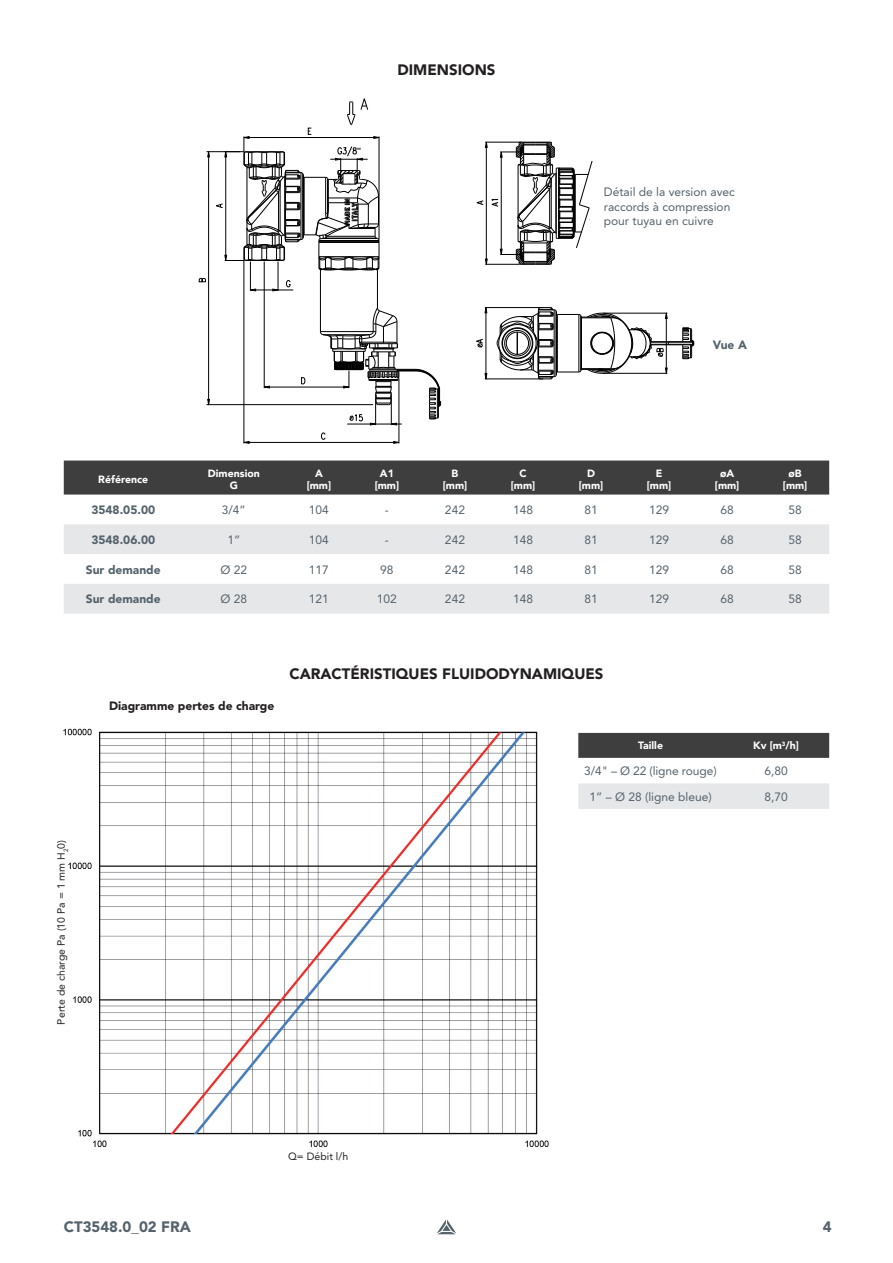
<style>
.page{position:relative;width:893px;height:1263px;background:#fff}
.page>*{position:absolute;margin:0;border:0;box-sizing:border-box;transform-origin:0 0}
.t1{font:900 15px "Avenir LT Pro";color:#231f20}
.t2{font:900 15px "Avenir LT Pro";color:#54626c}
.t3{font:12px/14.4px "Avenir LT Pro";color:#54626c}
.t4{font:900 12px "Avenir LT Pro";color:#54626c}
.t5{font:900 12px "Avenir LT Pro";color:#231f20}
.t6{font:900 10.5px "Avenir";color:#fff}
.t7{font:10.5px "Avenir LT Pro";color:#231f20}
.t8{font:900 10.5px "Avenir LT Pro";color:#fff}
</style>
<div class="page">
<svg style="left:437px;top:1219px;width:19px;height:15px"></svg>
<div style="left:578px;top:733px;width:251px;height:25px;background:#3e3e3f"></div>
<div style="left:578px;top:783px;width:251px;height:26px;background:#e6e7e9"></div>
<hr style="left:264px;top:262px;width:1px;height:126px;background:#000">
<hr style="left:269px;top:387px;width:75px;height:1px;background:#000">
<svg style="left:301px;top:377px;width:4px;height:7px"></svg>
<hr style="left:320px;top:270px;width:1px;height:62px;background:#000">
<hr style="left:377px;top:270px;width:1px;height:38px;background:#000">
<hr style="left:244px;top:261px;width:1px;height:182px;background:#000">
<hr style="left:399px;top:378px;width:1px;height:65px;background:#000">
<hr style="left:249px;top:442px;width:145px;height:1px;background:#000">
<svg style="left:321px;top:433px;width:5px;height:7px"></svg>
<hr style="left:206px;top:404px;width:167px;height:1px;background:#000">
<hr style="left:208px;top:157px;width:1px;height:242px;background:#000">
<svg style="left:320px;top:307px;width:121px;height:118px"></svg>
<hr style="left:485px;top:307px;width:58px;height:1px;background:#000">
<hr style="left:485px;top:379px;width:58px;height:1px;background:#000">
<hr style="left:486px;top:313px;width:1px;height:61px;background:#000">
<svg style="left:476px;top:339px;width:7px;height:9px"></svg>
<svg style="left:497px;top:307px;width:197px;height:73px"></svg>
<svg style="left:199px;top:98px;width:181px;height:193px"></svg>
<svg style="left:476px;top:142px;width:116px;height:123px"></svg>
<div style="left:64px;top:460px;width:765px;height:35px;background:#3e3e3f"></div>
<svg style="left:64px;top:524px;width:765px;height:90px;fill:#e6e7e9"></svg>
<img style="left:63px;top:728px;width:486px;height:419px">
<p class="t6" style="left:98px;top:470px;width:51px">Référence</p>
<p class="t6" style="left:208px;top:464px;width:53px">Dimension</p>
<p class="t6" style="left:230px;top:476px;width:10px">G</p>
<p class="t1" style="left:397px;top:61px;width:100px">DIMENSIONS</p>
<p class="t3" style="left:604px;top:185px;width:133px">Détail de la version avec raccords à compression pour tuyau en cuivre</p>
<p class="t4" style="left:713px;top:337px;width:36px">Vue A</p>
<p class="t6" style="left:315px;top:464px;width:9px">A</p>
<p class="t6" style="left:307px;top:476px;width:26px">[mm]</p>
<p class="t6" style="left:380px;top:464px;width:15px">A1</p>
<p class="t6" style="left:375px;top:476px;width:26px">[mm]</p>
<p class="t6" style="left:452px;top:464px;width:8px">B</p>
<p class="t6" style="left:443px;top:476px;width:26px">[mm]</p>
<p class="t6" style="left:519px;top:464px;width:9px">C</p>
<p class="t6" style="left:511px;top:476px;width:26px">[mm]</p>
<p class="t6" style="left:587px;top:464px;width:9px">D</p>
<p class="t6" style="left:579px;top:476px;width:26px">[mm]</p>
<p class="t6" style="left:656px;top:464px;width:8px">E</p>
<p class="t6" style="left:647px;top:476px;width:26px">[mm]</p>
<p class="t6" style="left:720px;top:464px;width:16px">øA</p>
<p class="t6" style="left:715px;top:476px;width:26px">[mm]</p>
<p class="t6" style="left:789px;top:464px;width:15px">øB</p>
<p class="t6" style="left:783px;top:476px;width:26px">[mm]</p>
<p class="t4" style="left:91px;top:502px;width:65px">3548.05.00</p>
<p class="t3" style="left:222px;top:502px;width:26px">3/4”</p>
<p class="t3" style="left:309px;top:502px;width:22px">104</p>
<p class="t3" style="left:385px;top:502px;width:5px">-</p>
<p class="t3" style="left:445px;top:502px;width:22px">242</p>
<p class="t3" style="left:513px;top:502px;width:22px">148</p>
<p class="t3" style="left:584px;top:502px;width:15px">81</p>
<p class="t3" style="left:649px;top:502px;width:22px">129</p>
<p class="t3" style="left:720px;top:502px;width:15px">68</p>
<p class="t3" style="left:788px;top:502px;width:15px">58</p>
<p class="t4" style="left:91px;top:532px;width:65px">3548.06.00</p>
<p class="t3" style="left:227px;top:532px;width:14px">1”</p>
<p class="t3" style="left:309px;top:532px;width:22px">104</p>
<p class="t3" style="left:385px;top:532px;width:5px">-</p>
<p class="t3" style="left:445px;top:532px;width:22px">242</p>
<p class="t3" style="left:513px;top:532px;width:22px">148</p>
<p class="t3" style="left:584px;top:532px;width:15px">81</p>
<p class="t3" style="left:649px;top:532px;width:22px">129</p>
<p class="t3" style="left:720px;top:532px;width:15px">68</p>
<p class="t3" style="left:788px;top:532px;width:15px">58</p>
<p class="t4" style="left:86px;top:562px;width:76px">Sur demande</p>
<p class="t3" style="left:221px;top:562px;width:28px">Ø 22</p>
<p class="t3" style="left:309px;top:562px;width:22px">117</p>
<p class="t3" style="left:380px;top:562px;width:15px">98</p>
<p class="t3" style="left:445px;top:562px;width:22px">242</p>
<p class="t3" style="left:513px;top:562px;width:22px">148</p>
<p class="t3" style="left:584px;top:562px;width:15px">81</p>
<p class="t3" style="left:649px;top:562px;width:22px">129</p>
<p class="t3" style="left:720px;top:562px;width:15px">68</p>
<p class="t3" style="left:788px;top:562px;width:15px">58</p>
<p class="t4" style="left:86px;top:592px;width:76px">Sur demande</p>
<p class="t3" style="left:221px;top:592px;width:28px">Ø 28</p>
<p class="t3" style="left:309px;top:592px;width:22px">121</p>
<p class="t3" style="left:377px;top:592px;width:22px">102</p>
<p class="t3" style="left:445px;top:592px;width:22px">242</p>
<p class="t3" style="left:513px;top:592px;width:22px">148</p>
<p class="t3" style="left:584px;top:592px;width:15px">81</p>
<p class="t3" style="left:649px;top:592px;width:22px">129</p>
<p class="t3" style="left:720px;top:592px;width:15px">68</p>
<p class="t3" style="left:788px;top:592px;width:15px">58</p>
<p class="t7" style="left:55px;top:1024px;width:186px;rotate:-90deg">Perte de charge Pa (10 Pa = 1 mm H<sub>2</sub>0)</p>
<p class="t5" style="left:109px;top:698px;width:167px">Diagramme pertes de charge</p>
<p class="t1" style="left:289px;top:665px;width:316px">CARACTÉRISTIQUES FLUIDODYNAMIQUES</p>
<p class="t8" style="left:638px;top:739px;width:26px">Taille</p>
<p class="t8" style="left:753px;top:739px;width:47px">Kv [m<sup>3</sup>/h]</p>
<p class="t3" style="left:584px;top:764px;width:134px">3/4" – Ø 22 (ligne rouge)</p>
<p class="t3" style="left:764px;top:764px;width:25px">6,80</p>
<p class="t3" style="left:589px;top:789px;width:124px">1” – Ø 28 (ligne bleue)</p>
<p class="t3" style="left:764px;top:789px;width:25px">8,70</p>
<p class="t7" style="left:288px;top:1150px;width:62px">Q= Débit l/h</p>
<p class="t2" style="left:64px;top:1218px;width:129px">CT3548.0_02 FRA</p>
<p class="t2" style="left:823px;top:1218px;width:10px">4</p>
</div>
